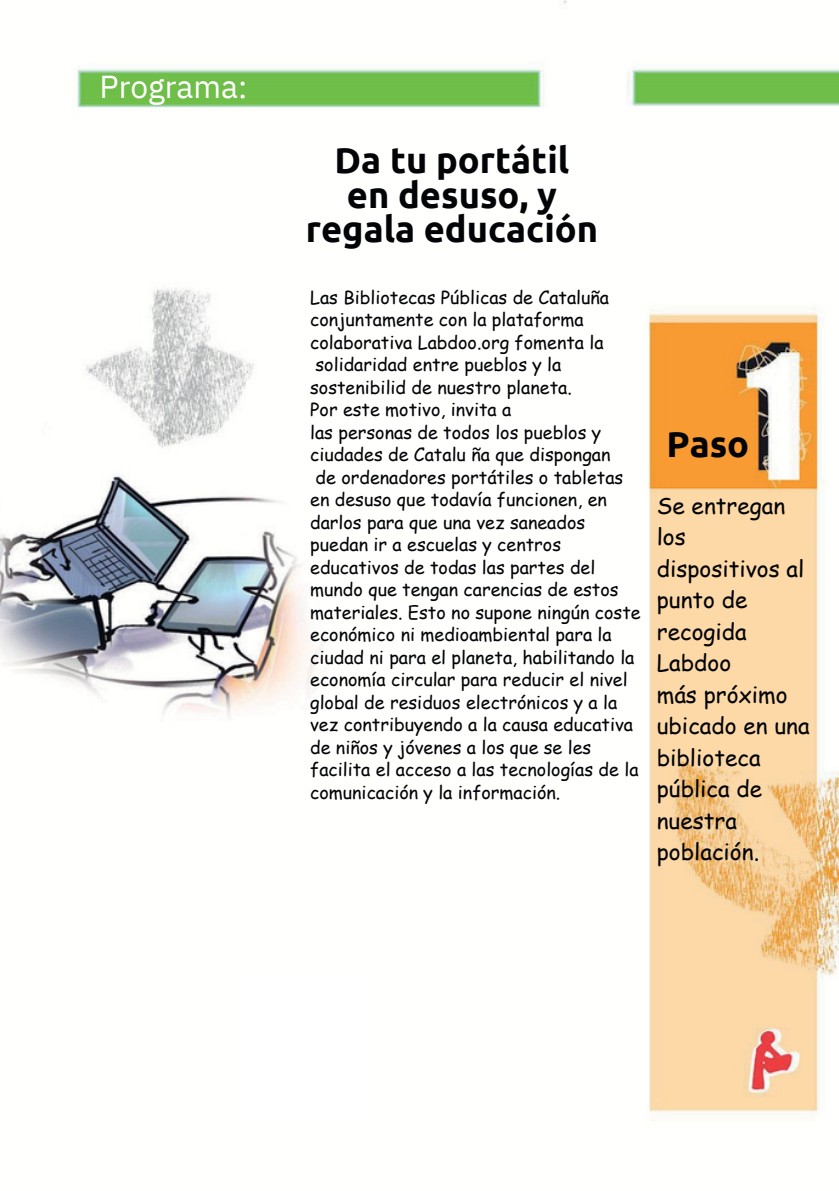
<style>
.page{position:relative;width:839px;height:1191px;background:#fff}
.page>*{position:absolute;margin:0;border:0;box-sizing:border-box;transform-origin:0 0}
.t1{font:700 36.2px/34.4px "Ubuntu";color:#020407;text-align:center}
.t2{font:31.6px "IBM Plex Sans";color:#fff}
.t3{font:22.6px/31.6px "Comic Sans MS";color:#020407}
.t4{font:18px/22.4px "Comic Sans MS";color:#020407}
</style>
<div class="page">
<img style="left:0;top:0;width:838px;height:1122px">
<img style="left:240px;top:975px;width:131px;height:142px">
<h2 class="t2" style="left:100px;top:66px;width:149px">Programa:</h2>
<p class="t1" style="left:306px;top:143px;width:294px">Da tu portátil<br>en desuso, y regala educación</p>
<p class="t4" style="left:310px;top:285px;width:300px">Las Bibliotecas Públicas de Cataluña conjuntamente con la plataforma colaborativa Labdoo.org fomenta la</p>
<p class="t4" style="left:310px;top:353px;width:263px">solidaridad entre pueblos y la sostenibilid de nuestro planeta.</p>
<p class="t4" style="left:310px;top:398px;width:203px">Por este motivo, invita a</p>
<p class="t4" style="left:310px;top:420px;width:302px">las personas de todos los pueblos y ciudades de Catalu ña que dispongan</p>
<p class="t4" style="left:315px;top:465px;width:309px">de ordenadores portátiles o tabletas</p>
<p class="t4" style="left:310px;top:488px;width:298px">en desuso que todavía funcionen, en darlos para que una vez saneados</p>
<h1 class="t4" style="left:310px;top:533px;width:252px">puedan ir a escuelas y centros</h1>
<h3 class="t4" style="left:310px;top:555px;width:332px">educativos de todas las partes del mundo que tengan carencias de estos materiales. Esto no supone ningún coste económico ni medioambiental para la ciudad ni para el planeta, habilitando la economía circular para reducir el nivel global de residuos electrónicos y a la vez contribuyendo a la causa educativa de niños y jóvenes a los que se les facilita el acceso a las tecnologías de la comunicación y la información.</h3>
<p class="t1" style="left:666px;top:427px;width:84px">Paso</p>
<h1 class="t3" style="left:656px;top:489px;width:154px">Se entregan los dispositivos al punto de recogida<br>Labdoo<br>más próximo ubicado en una biblioteca pública de nuestra población.</h1>
</div>
